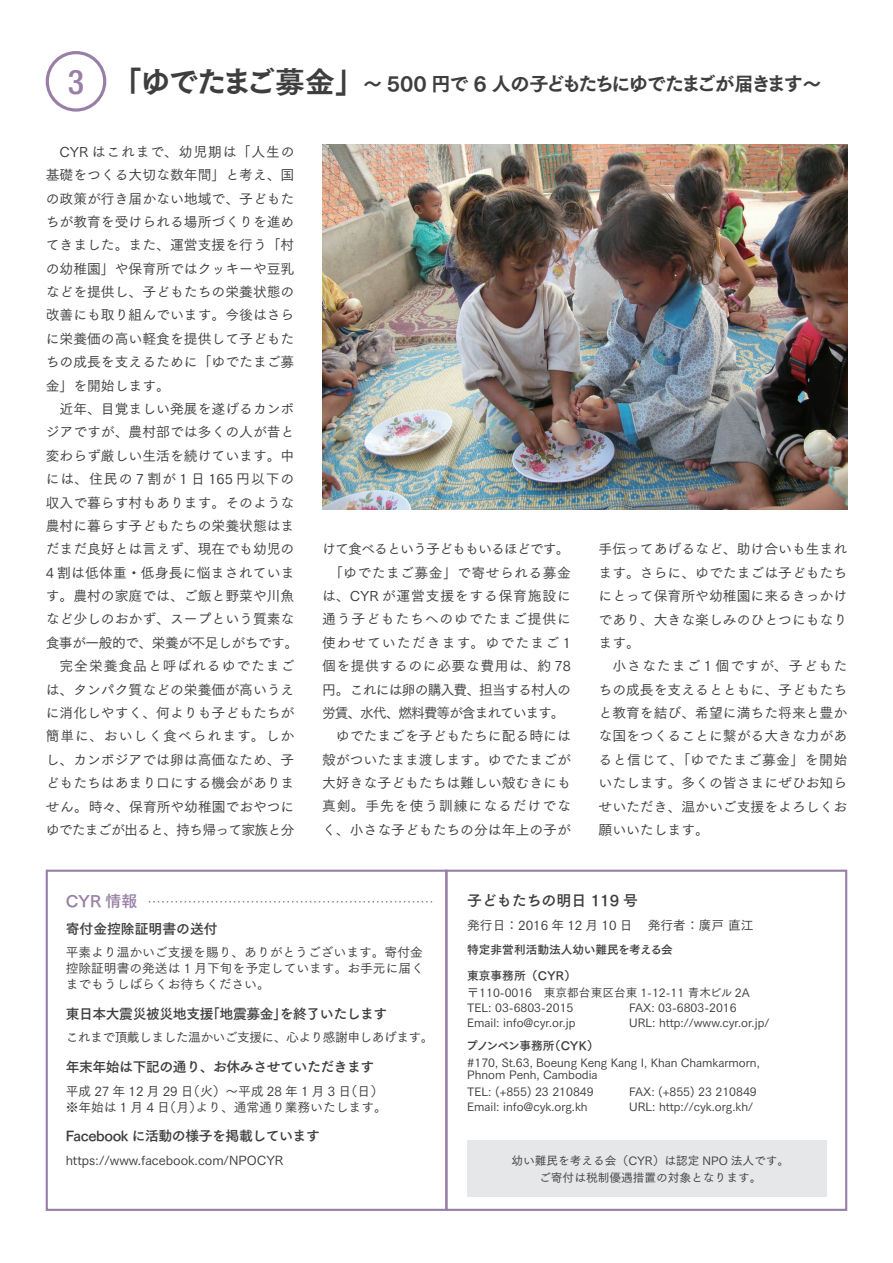
<style>
.page{position:relative;width:893px;height:1263px;background:#fff}
.page>*{position:absolute;margin:0;border:0;box-sizing:border-box;transform-origin:0 0}
.t1{font:19.2px "Tsuku Go Pro E";letter-spacing:-.09em;color:#3e3e3f}
.t2{font:15.9px "Tsuku Go Pro B";color:#997fa6}
.t3{font:14.85px "Tsuku Go Pro B";color:#3e3e3f}
.t4{font:13.8px/23.4px "Tsuku Go Pro M";color:#3e3e3f;text-align:justify}
.t5{font:13.8px "Tsuku Go Pro B";letter-spacing:-.03em;color:#3e3e3f}
.t6{font:13.8px "Tsuku Go Pro M";letter-spacing:-.06em;color:#3e3e3f}
.t7{font:13.8px "Tsuku Go Pro M";letter-spacing:-.065em;color:#3e3e3f}
.t8{font:13.8px "Tsuku Go Pro M";letter-spacing:-.08em;color:#3e3e3f}
.t9{font:13.8px "Tsuku Go Pro M";letter-spacing:.055em;color:#3e3e3f}
.t10{font:13.8px "Tsuku Go Pro M";letter-spacing:.04em;color:#3e3e3f}
.t11{font:13.8px "Tsuku Go Pro M";letter-spacing:.03em;color:#3e3e3f}
.t12{font:13.8px "Tsuku Go Pro M";letter-spacing:.06em;color:#3e3e3f}
.t13{font:13.8px "Tsuku Go Pro M";letter-spacing:.085em;color:#3e3e3f}
.t14{font:13.8px "Tsuku Go Pro M";letter-spacing:.065em;color:#3e3e3f}
.t15{font:13.8px "Tsuku Go Pro B";color:#3e3e3f}
.t16{font:12.75px/15.9px "Tsuku Go Pro M";color:#3e3e3f;text-align:justify}
.t17{font:12.75px "Tsuku Go Pro M";letter-spacing:-.04em;color:#3e3e3f}
.t18{font:11.7px/14.9px "Tsuku Go Pro M";color:#3e3e3f}
.t19{font:11.7px/25.5px "Tsuku Go Pro B";color:#3e3e3f}
.t20{font:11.7px "Tsuku Go Pro B";letter-spacing:-.04em;color:#3e3e3f}
.s1{font-family:"Helvetica Neue LT Std";font-weight:500;font-stretch:condensed;font-size:34.05px;color:#997fa6}
.s2{font-size:29.7px}
</style>
<div class="page">
<div style="left:445px;top:870px;width:402px;height:341px;border:2px solid #997fa6"></div>
<div style="left:46px;top:870px;width:401px;height:341px;border:2px solid #997fa6"></div>
<div style="left:468px;top:1141px;width:359px;height:56px;background:#e6e7e9"></div>
<svg style="left:149px;top:901px;width:283px;height:1px"></svg>
<div style="left:46px;top:51px;width:60px;height:61px;border:3px solid #997fa6;border-radius:50%"></div>
<img style="left:322px;top:145px;width:525px;height:364px">
<h1 class="t1" style="left:68px;top:66px;width:755px"><span class="s1">3</span> <span class="s2">「ゆでたまご募金」</span>～ 500 円で 6 人の子どもたちにゆでたまごが届きます～</h1>
<p class="t4" style="left:46px;top:138px;width:250px;text-indent:14px">CYR はこれまで、幼児期は「人生の基礎をつくる大切な数年間」と考え、国の政策が行き届かない地域で、子どもたちが教育を受けられる場所づくりを進めてきました。また、運営支援を行う「村の幼稚園」や保育所ではクッキーや豆乳などを提供し、子どもたちの栄養状態の改善にも取り組んでいます。今後はさらに栄養価の高い軽食を提供して子どもたちの成長を支えるために「ゆでたまご募金」を開始します。</p>
<p class="t4" style="left:46px;top:396px;width:254px;text-align:right">近年、目覚ましい発展を遂げるカンボ<br>ジアですが、農村部では多くの人が昔と変わらず厳しい生活を続けています。中には、住民の 7 割が 1 日 165 円以下の収入で暮らす村もあります。そのような農村に暮らす子どもたちの栄養状態はまだまだ良好とは言えず、現在でも幼児の<br>4 割は低体重・低身長に悩まされています。農村の家庭では、ご飯と野菜や川魚など少しのおかず、スープという質素な食事が一般的で、栄養が不足しがちです。完全栄養食品と呼ばれるゆでたまご<br>は、タンパク質などの栄養価が高いうえに消化しやすく、何よりも子どもたちが簡単に、おいしく食べられます。しかし、カンボジアでは卵は高価なため、子どもたちはあまり口にする機会がありません。時々、保育所や幼稚園でおやつにゆでたまごが出ると、持ち帰って家族と分</p>
<p class="t6" style="left:322px;top:537px;width:249px">けて食べるという子どももいるほどです。</p>
<p class="t11" style="left:329px;top:561px;width:243px">「ゆでたまご募金」で寄せられる募金</p>
<p class="t9" style="left:322px;top:584px;width:250px">は、CYR が運営支援をする保育施設に</p>
<p class="t12" style="left:322px;top:608px;width:250px">通う子どもたちへのゆでたまご提供に</p>
<p class="t13" style="left:322px;top:631px;width:250px">使わせていただきます。ゆでたまご 1</p>
<p class="t10" style="left:322px;top:654px;width:250px">個を提供するのに必要な費用は、約 78</p>
<p class="t7" style="left:322px;top:678px;width:250px">円。これには卵の購入費、担当する村人の</p>
<p class="t8" style="left:322px;top:701px;width:244px">労賃、水代、燃料費等が含まれています。</p>
<p class="t4" style="left:336px;top:723px;width:236px">ゆでたまごを子どもたちに配る時には</p>
<p class="t4" style="left:322px;top:746px;width:250px">殻がついたまま渡します。ゆでたまごが</p>
<p class="t4" style="left:322px;top:770px;width:250px">大好きな子どもたちは難しい殻むきにも</p>
<p class="t14" style="left:322px;top:795px;width:250px">真剣。手先を使う訓練になるだけでな</p>
<p class="t4" style="left:322px;top:816px;width:250px">く、小さな子どもたちの分は年上の子が</p>
<p class="t4" style="left:598px;top:536px;width:250px">手伝ってあげるなど、助け合いも生まれます。さらに、ゆでたまごは子どもたちにとって保育所や幼稚園に来るきっかけであり、大きな楽しみのひとつにもなります。</p>
<p class="t4" style="left:598px;top:653px;width:250px;text-indent:14px">小さなたまご 1 個ですが、子どもたちの成長を支えるとともに、子どもたちと教育を結び、希望に満ちた将来と豊かな国をつくることに繋がる大きな力があると信じて、「ゆでたまご募金」を開始いたします。多くの皆さまにぜひお知らせいただき、温かいご支援をよろしくお願いいたします。</p>
<p class="t2" style="left:66px;top:887px;width:73px">CYR 情報</p>
<p class="t15" style="left:66px;top:917px;width:154px">寄付金控除証明書の送付</p>
<p class="t16" style="left:66px;top:943px;width:360px">平素より温かいご支援を賜り、ありがとうございます。寄付金控除証明書の発送は 1 月下旬を予定しています。お手元に届くまでもうしばらくお待ちください。</p>
<p class="t5" style="left:66px;top:1002px;width:323px">東日本大震災被災地支援「地震募金」を終了いたします</p>
<p class="t17" style="left:66px;top:1027px;width:369px">これまで頂戴しました温かいご支援に、心より感謝申しあげます。</p>
<p class="t5" style="left:66px;top:1055px;width:310px">年末年始は下記の通り、お休みさせていただきます</p>
<p class="t16" style="left:66px;top:1081px;width:323px">平成 27 年 12 月 29 日（火）～平成 28 年 1 月 3 日（日）※年始は 1 月 4 日（月）より、通常通り業務いたします。</p>
<p class="t5" style="left:66px;top:1124px;width:256px">Facebook に活動の様子を掲載しています</p>
<p class="t16" style="left:66px;top:1150px;width:219px">https://www.facebook.com/NPOCYR</p>
<p class="t3" style="left:467px;top:888px;width:172px">子どもたちの明日 119 号</p>
<p class="t16" style="left:467px;top:915px;width:288px">発行日：2016 年 12 月 10 日 発行者：廣戸 直江</p>
<p class="t19" style="left:467px;top:936px;width:207px">特定非営利活動法人幼い難民を考える会東京事務所（CYR）</p>
<p class="t18" style="left:467px;top:984px;width:284px">〒110-0016　東京都台東区台東 1-12-11 青木ビル 2A<br>TEL: 03-6803-2015</p>
<p class="t18" style="left:629px;top:999px;width:109px">FAX: 03-6803-2016</p>
<p class="t18" style="left:467px;top:1013px;width:110px">Email: info@cyr.or.jp</p>
<p class="t18" style="left:629px;top:1013px;width:142px">URL: http://www.cyr.or.jp/</p>
<p class="t20" style="left:466px;top:1035px;width:134px">プノンペン事務所（CYK）</p>
<p class="t18" style="left:467px;top:1055px;width:294px;line-height:11.7px">#170, St.63, Boeung Keng Kang I, Khan Chamkarmorn,<br>Phnom Penh, Cambodia</p>
<p class="t18" style="left:467px;top:1083px;width:128px">TEL: (+855) 23 210849</p>
<p class="t18" style="left:629px;top:1083px;width:129px">FAX: (+855) 23 210849</p>
<p class="t18" style="left:467px;top:1097px;width:122px">Email: info@cyk.org.kh</p>
<p class="t18" style="left:629px;top:1097px;width:125px">URL: http://cyk.org.kh/</p>
<p class="t18" style="left:511px;top:1150px;width:279px;line-height:17px;text-align:center">幼い難民を考える会（CYR）は認定 NPO 法人です。ご寄付は税制優遇措置の対象となります。</p>
</div>
